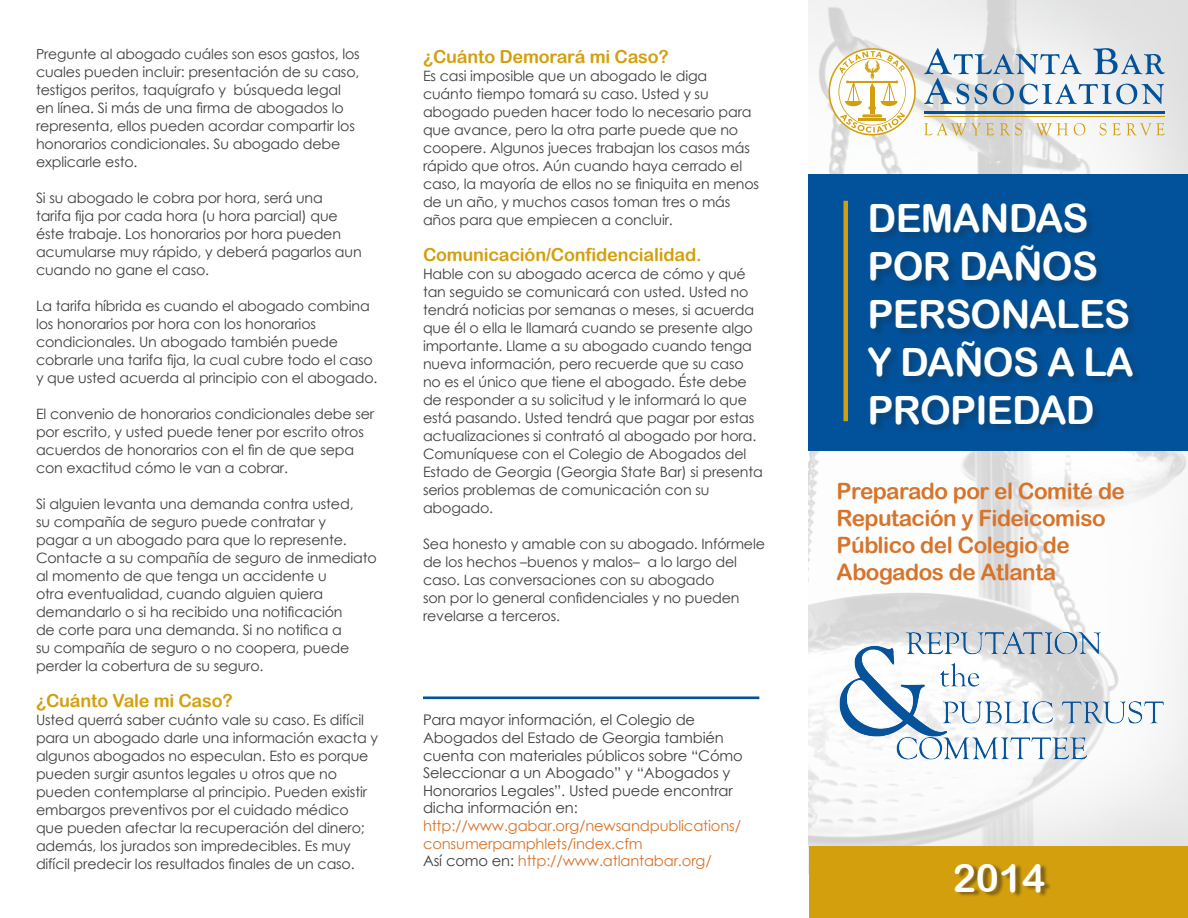
<style>
.page{position:relative;width:1188px;height:918px;background:#fff}
.page>*{position:absolute;margin:0;border:0;box-sizing:border-box;transform-origin:0 0}
.t1{font:39px/48px "Arial Rounded MT Bold";letter-spacing:-.02em;color:#fff}
.t2{font:22.5px/27px "Arial Rounded MT Bold";letter-spacing:-.02em;color:#d6742b}
.t3{font:18px "Arial Rounded MT Bold";letter-spacing:-.01em;color:#d49f0c}
.t4{font:14.7px/17.7px "Century Gothic";letter-spacing:-.01em;color:#3e3e3f}
.t5{font:14.7px/17.7px "Century Gothic";letter-spacing:-.01em;color:#d6742b}
.t6{font:14.25px/18px "Century Gothic";letter-spacing:-.01em;color:#3e3e3f}
.t7{font:13.95px "Century Gothic";letter-spacing:-.01em;color:#3e3e3f}
.s1{font-size:14.25px}
.s2{color:#3e3e3f}
</style>
<div class="page">
<img style="left:809px;top:0;width:379px;height:873px">
<div style="left:809px;top:174px;width:379px;height:277px;background:#01529a"></div>
<div style="left:868px;top:204px;width:274px;height:230px;background:#231f20;opacity:.25"></div>
<svg style="left:924px;top:123px;width:70px;height:13px"></svg>
<svg style="left:1000px;top:123px;width:22px;height:12px"></svg>
<svg style="left:1036px;top:123px;width:32px;height:13px"></svg>
<svg style="left:1074px;top:123px;width:11px;height:12px"></svg>
<svg style="left:1100px;top:123px;width:65px;height:13px"></svg>
<svg style="left:924px;top:48px;width:241px;height:56px"></svg>
<svg style="left:828px;top:48px;width:88px;height:88px"></svg>
<div style="left:830px;top:50px;width:84px;height:84px;background:#fff;border-radius:50%"></div>
<svg style="left:839px;top:51px;width:66px;height:82px"></svg>
<hr style="left:924px;top:116px;width:241px;height:1px;background:#d49f0c">
<hr style="left:924px;top:111px;width:241px;height:2px;background:#01529a">
<div style="left:843px;top:201px;width:5px;height:220px;background:#d49f0c"></div>
<div style="left:809px;top:846px;width:378px;height:72px;background:#d49f0c"></div>
<div style="left:957px;top:864px;width:95px;height:34px;background:#231f20;opacity:.47"></div>
<hr style="left:423px;top:696px;width:336px;height:3px;background:#01529a">
<img style="left:834px;top:605px;width:335px;height:181px">
<p class="t7" style="left:36px;top:44px;width:325px">Pregunte al abogado cuáles son <span class="s1">esos gastos, los</span></p>
<p class="t6" style="left:36px;top:62px;width:325px">cuales pueden incluir: presentación de su caso, testigos peritos, taquígrafo y búsqueda legal en línea. Si más de una firma de abogados lo representa, ellos pueden acordar compartir los honorarios condicionales. Su abogado debe explicarle esto.</p>
<p class="t6" style="left:36px;top:188px;width:327px">Si su abogado le cobra por hora, será una<br>tarifa fija por cada hora (u hora parcial) que éste trabaje. Los honorarios por hora pueden acumularse muy rápido, y deberá pagarlos aun cuando no gane el caso.</p>
<p class="t6" style="left:36px;top:296px;width:343px">La tarifa híbrida es cuando el abogado combina los honorarios por hora con los honorarios condicionales. Un abogado también puede cobrarle una tarifa fija, la cual cubre todo el caso y que usted acuerda al principio con el abogado.</p>
<p class="t6" style="left:36px;top:404px;width:340px">El convenio de honorarios condicionales debe ser por escrito, y usted puede tener por escrito otros acuerdos de honorarios con el fin de que sepa con exactitud cómo le van a cobrar.</p>
<p class="t6" style="left:36px;top:494px;width:342px">Si alguien levanta una demanda contra usted,<br>su compañía de seguro puede contratar y<br>pagar a un abogado para que lo represente.<br>Contacte a su compañía de seguro de inmediato al momento de que tenga un accidente u<br>otra eventualidad, cuando alguien quiera demandarlo o si ha recibido una notificación<br>de corte para una demanda. Si no notifica a<br>su compañía de seguro o no coopera, puede perder la cobertura de su seguro.</p>
<p class="t3" style="left:36px;top:690px;width:198px">¿Cuánto Vale mi Caso?</p>
<p class="t6" style="left:36px;top:710px;width:344px">Usted querrá saber cuánto vale su caso. Es difícil para un abogado darle una información exacta y algunos abogados no especulan. Esto es porque pueden surgir asuntos legales u otros que no pueden contemplarse al principio. Pueden existir embargos preventivos por el cuidado médico que pueden afectar la recuperación del dinero; además, los jurados son impredecibles. Es muy difícil predecir los resultados finales de un caso.</p>
<p class="t3" style="left:423px;top:46px;width:247px">¿Cuánto Demorará mi Caso?</p>
<p class="t6" style="left:423px;top:66px;width:338px">Es casi imposible que un abogado le diga cuánto tiempo tomará su caso. Usted y su abogado pueden hacer todo lo necesario para que avance, pero la otra parte puede que no coopere. Algunos jueces trabajan los casos más rápido que otros. Aún cuando haya cerrado el caso, la mayoría de ellos no se finiquita en menos de un año, y muchos casos toman tres o más años para que empiecen a concluir.</p>
<p class="t3" style="left:423px;top:244px;width:280px">Comunicación/Confidencialidad.</p>
<p class="t6" style="left:423px;top:264px;width:341px">Hable con su abogado acerca de cómo y qué tan seguido se comunicará con usted. Usted no tendrá noticias por semanas o meses, si acuerda que él o ella le llamará cuando se presente algo importante. Llame a su abogado cuando tenga nueva información, pero recuerde que su caso no es el único que tiene el abogado. Éste debe de responder a su solicitud y le informará lo que está pasando. Usted tendrá que pagar por estas actualizaciones si contrató al abogado por hora.<br>Comuníquese con el Colegio de Abogados del Estado de Georgia (Georgia State Bar) si presenta serios problemas de comunicación con su abogado.</p>
<p class="t6" style="left:423px;top:534px;width:344px">Sea honesto y amable con su abogado. Infórmele de los hechos –buenos y malos– a lo largo del caso. Las conversaciones con su abogado<br>son por lo general confidenciales y no pueden revelarse a terceros.</p>
<p class="t4" style="left:423px;top:711px;width:321px">Para mayor información, el Colegio de Abogados del Estado de Georgia también cuenta con materiales públicos sobre “Cómo Seleccionar a un Abogado” y “Abogados y Honorarios Legales”. Usted puede encontrar dicha información en:</p>
<p class="t5" style="left:423px;top:817px;width:320px">http://www.gabar.org/newsandpublications/ consumerpamphlets/index.cfm<br><span class="s2">Así como en:</span> http://www.atlantabar.org/</p>
<h1 class="t1" style="left:868px;top:194px;width:264px">Demandas por Daños<br>Personales y Daños a la<br>Propiedad</h1>
<h2 class="t2" style="left:837px;top:477px;width:290px">Preparado por el Comité de<br>Reputación y Fideicomiso<br>Público del Colegio de<br>Abogados de Atlanta</h2>
<h1 class="t1" style="left:953px;top:853px;width:94px">2014</h1>
</div>
